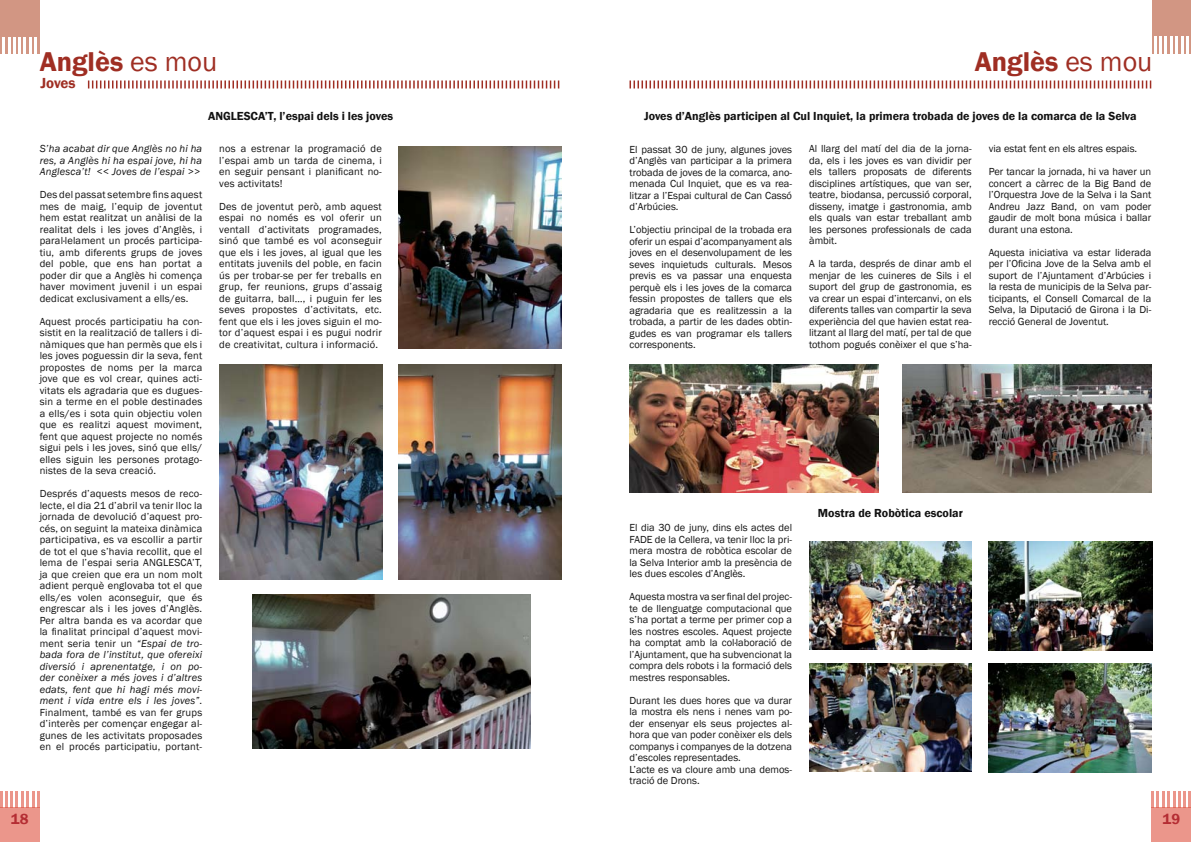
<style>
.page{position:relative;width:1191px;height:842px;background:#fff}
.page>*{position:absolute;margin:0;border:0;box-sizing:border-box;transform-origin:0 0}
.t1{font:600 28px "Franklin Gothic";color:#9f2e23}
.t2{font:600 15px "Franklin Gothic";letter-spacing:-.005em;color:#9f2e23}
.t3{font:600 15px "Franklin Gothic";color:#b42d33}
.t4{font:600 12px "Franklin Gothic";color:#121212}
.t5{font:10.5px/11.5px "Franklin Gothic";color:#121212;text-align:justify}
.t6{font:italic 10.5px/11.5px "Franklin Gothic";letter-spacing:.02em;color:#121212;text-align:justify}
.s1{font-weight:400}
.s2{font-style:italic}
</style>
<div class="page">
<div style="left:0;top:808px;width:40px;height:34px;background:#eb968b"></div>
<svg style="left:0;top:791px;width:2px;height:17px"></svg>
<hr style="left:5px;top:791px;width:3px;height:17px;background:#df513f">
<hr style="left:10px;top:791px;width:3px;height:17px;background:#df513f">
<svg style="left:16px;top:791px;width:7px;height:17px"></svg>
<hr style="left:26px;top:791px;width:3px;height:17px;background:#df513f">
<svg style="left:32px;top:791px;width:2px;height:17px"></svg>
<hr style="left:37px;top:791px;width:3px;height:17px;background:#df513f">
<div style="left:1151px;top:808px;width:40px;height:34px;background:#eb968b"></div>
<hr style="left:1188px;top:791px;width:3px;height:17px;background:#df513f">
<svg style="left:1173px;top:791px;width:12px;height:17px"></svg>
<hr style="left:1167px;top:791px;width:3px;height:17px;background:#df513f">
<svg style="left:1162px;top:791px;width:2px;height:17px"></svg>
<hr style="left:1156px;top:791px;width:3px;height:17px;background:#df513f">
<svg style="left:1151px;top:791px;width:2px;height:17px"></svg>
<div style="left:0;top:0;width:40px;height:54px;background:#d29683"></div>
<div style="left:1152px;top:0;width:39px;height:54px;background:#d29683"></div>
<svg style="left:3px;top:37px;width:12px;height:17px"></svg>
<hr style="left:18px;top:37px;width:3px;height:17px;background:#fff">
<svg style="left:24px;top:37px;width:2px;height:17px"></svg>
<hr style="left:29px;top:37px;width:3px;height:17px;background:#fff">
<svg style="left:35px;top:37px;width:2px;height:17px"></svg>
<svg style="left:1154px;top:37px;width:2px;height:17px"></svg>
<hr style="left:1159px;top:37px;width:3px;height:17px;background:#fff">
<hr style="left:1164px;top:37px;width:3px;height:17px;background:#fff">
<svg style="left:1170px;top:37px;width:2px;height:17px"></svg>
<hr style="left:1175px;top:37px;width:3px;height:17px;background:#fff">
<svg style="left:1181px;top:37px;width:7px;height:17px"></svg>
<svg style="left:88px;top:80px;width:471px;height:8px"></svg>
<svg style="left:629px;top:80px;width:522px;height:8px"></svg>
<img style="left:252px;top:594px;width:278px;height:155px">
<img style="left:219px;top:364px;width:163px;height:215px">
<img style="left:399px;top:147px;width:162px;height:202px">
<img style="left:399px;top:364px;width:162px;height:215px">
<img style="left:629px;top:364px;width:250px;height:129px">
<img style="left:902px;top:364px;width:249px;height:128px">
<img style="left:988px;top:664px;width:163px;height:108px">
<img style="left:988px;top:541px;width:164px;height:109px">
<img style="left:809px;top:541px;width:162px;height:109px">
<img style="left:809px;top:664px;width:162px;height:107px">
<h1 class="t1" style="left:40px;top:45px;width:179px">Anglès <span class="s1">es mou</span></h1>
<h1 class="t1" style="left:974px;top:45px;width:179px">Anglès <span class="s1">es mou</span></h1>
<h2 class="t2" style="left:40px;top:73px;width:37px">Joves</h2>
<p class="t4" style="left:208px;top:109px;width:187px">ANGLESCA’T, l’espai dels i les joves</p>
<p class="t4" style="left:644px;top:109px;width:494px">Joves d’Anglès participen al Cul Inquiet, la primera trobada de joves de la comarca de la Selva</p>
<p class="t6" style="left:40px;top:143px;width:164px">S’ha acabat dir que Anglès no hi ha res, a Anglès hi ha espai jove, hi ha Anglesca’t! &lt;&lt; Joves de l’espai &gt;&gt;</p>
<p class="t5" style="left:40px;top:189px;width:164px">Des del passat setembre fins aquest mes de maig, l’equip de joventut hem estat realitzat un anàlisi de la realitat dels i les joves d’Anglès, i paral·lelament un procés participa&shy;tiu, amb diferents grups de joves del poble, que ens han portat a poder dir que a Anglès hi comença haver moviment juvenil i un espai dedicat exclusivament a ells/es.</p>
<p class="t5" style="left:40px;top:316px;width:164px">Aquest procés participatiu ha con&shy;sistit en la realització de tallers i di&shy;nàmiques que han permès que els i les joves poguessin dir la seva, fent propostes de noms per la marca jove que es vol crear, quines acti&shy;vitats els agradaria que es dugues&shy;sin a terme en el poble destinades a ells/es i sota quin objectiu volen que es realitzi aquest moviment, fent que aquest projecte no només sigui pels i les joves, sinó que ells/ elles siguin les persones protago&shy;nistes de la seva creació.</p>
<p class="t5" style="left:40px;top:488px;width:164px">Després d’aquests mesos de reco&shy;lecte, el dia 21 d’abril va tenir lloc la jornada de devolució d’aquest pro&shy;cés, on seguint la mateixa dinàmica participativa, es va escollir a partir de tot el que s’havia recollit, que el lema de l’espai seria ANGLESCA’T, ja que creien que era un nom molt adient perquè englovaba tot el que ells/es volen aconseguir, que és engrescar als i les joves d’Anglès.<br>Per altra banda es va acordar que la finalitat principal d’aquest movi&shy;ment seria tenir un <span class="s2">“Espai de tro&shy;bada fora de l’institut, que ofereixi diversió i aprenentatge, i on po&shy;der conèixer a més joves i d’altres edats, fent que hi hagi més movi&shy;ment i vida entre els i les joves”</span>.<br>Finalment, també es van fer grups d’interès per començar engegar al&shy;gunes de les activitats proposades en el procés participatiu, portant-</p>
<p class="t5" style="left:219px;top:143px;width:164px">nos a estrenar la programació de l’espai amb un tarda de cinema, i en seguir pensant i planificant no&shy;ves activitats!</p>
<p class="t5" style="left:219px;top:201px;width:164px">Des de joventut però, amb aquest espai no només es vol oferir un ventall d’activitats programades, sinó que també es vol aconseguir que els i les joves, al igual que les entitats juvenils del poble, en facin ús per trobar-se per fer treballs en grup, fer reunions, grups d’assaig de guitarra, ball…, i puguin fer les seves propostes d’activitats, etc. fent que els i les joves siguin el mo&shy;tor d’aquest espai i es pugui nodrir de creativitat, cultura i informació.</p>
<p class="t5" style="left:629px;top:144px;width:164px">El passat 30 de juny, algunes joves d’Anglès van participar a la primera trobada de joves de la comarca, ano&shy;menada Cul Inquiet, que es va rea&shy;litzar a l’Espai cultural de Can Cassó d’Arbúcies.</p>
<p class="t5" style="left:629px;top:224px;width:164px">L’objectiu principal de la trobada era oferir un espai d’acompanyament als joves en el desenvolupament de les seves inquietuds culturals. Mesos previs es va passar una enquesta perquè els i les joves de la comarca fessin propostes de tallers que els agradaria que es realitzessin a la trobada, a partir de les dades obtin&shy;gudes es van programar els tallers corresponents.</p>
<p class="t5" style="left:809px;top:143px;width:164px">Al llarg del matí del dia de la jorna&shy;da, els i les joves es van dividir per els tallers proposats de diferents disciplines artístiques, que van ser, teatre, biodansa, percussió corporal, disseny, imatge i gastronomia, amb els quals van estar treballant amb les persones professionals de cada àmbit.</p>
<p class="t5" style="left:809px;top:258px;width:164px">A la tarda, després de dinar amb el menjar de les cuineres de Sils i el suport del grup de gastronomia, es va crear un espai d’intercanvi, on els diferents talles van compartir la seva experiència del que havien estat rea&shy;litzant al llarg del matí, per tal de que tothom pogués conèixer el que s’ha-</p>
<p class="t5" style="left:988px;top:137px;width:164px;line-height:23px">via estat fent en els altres espais.<br>Per tancar la jornada, hi va haver un</p>
<p class="t5" style="left:988px;top:178px;width:164px">concert a càrrec de la Big Band de l’Orquestra Jove de la Selva i la Sant Andreu Jazz Band, on vam poder gaudir de molt bona música i ballar durant una estona.</p>
<p class="t5" style="left:988px;top:247px;width:164px">Aquesta iniciativa va estar liderada per l’Oficina Jove de la Selva amb el suport de l’Ajuntament d’Arbúcies i la resta de municipis de la Selva par&shy;ticipants, el Consell Comarcal de la Selva, la Diputació de Girona i la Di&shy;recció General de Joventut.</p>
<p class="t5" style="left:629px;top:522px;width:164px">El dia 30 de juny, dins els actes del FADE de la Cellera, va tenir lloc la pri&shy;mera mostra de robòtica escolar de la Selva Interior amb la presència de les dues escoles d’Anglès.</p>
<p class="t5" style="left:629px;top:591px;width:164px">Aquesta mostra va ser final del projec&shy;te de llenguatge computacional que s’ha portat a terme per primer cop a les nostres escoles. Aquest projecte ha comptat amb la col·laboració de l’Ajuntament, que ha subvencionat la compra dels robots i la formació dels mestres responsables.</p>
<p class="t5" style="left:629px;top:694px;width:164px;text-align:left">Durant les dues hores que va durar la mostra els nens i nenes vam po&shy;der ensenyar els seus projectes al&shy;hora que van poder conèixer els dels companys i companyes de la dotzena d’escoles representades.<br>L’acte es va cloure amb una demos&shy;tració de Drons.</p>
<p class="t4" style="left:818px;top:506px;width:146px">Mostra de Robòtica escolar</p>
<h2 class="t3" style="left:11px;top:810px;width:19px">18</h2>
<h2 class="t3" style="left:1162px;top:810px;width:19px">19</h2>
</div>
